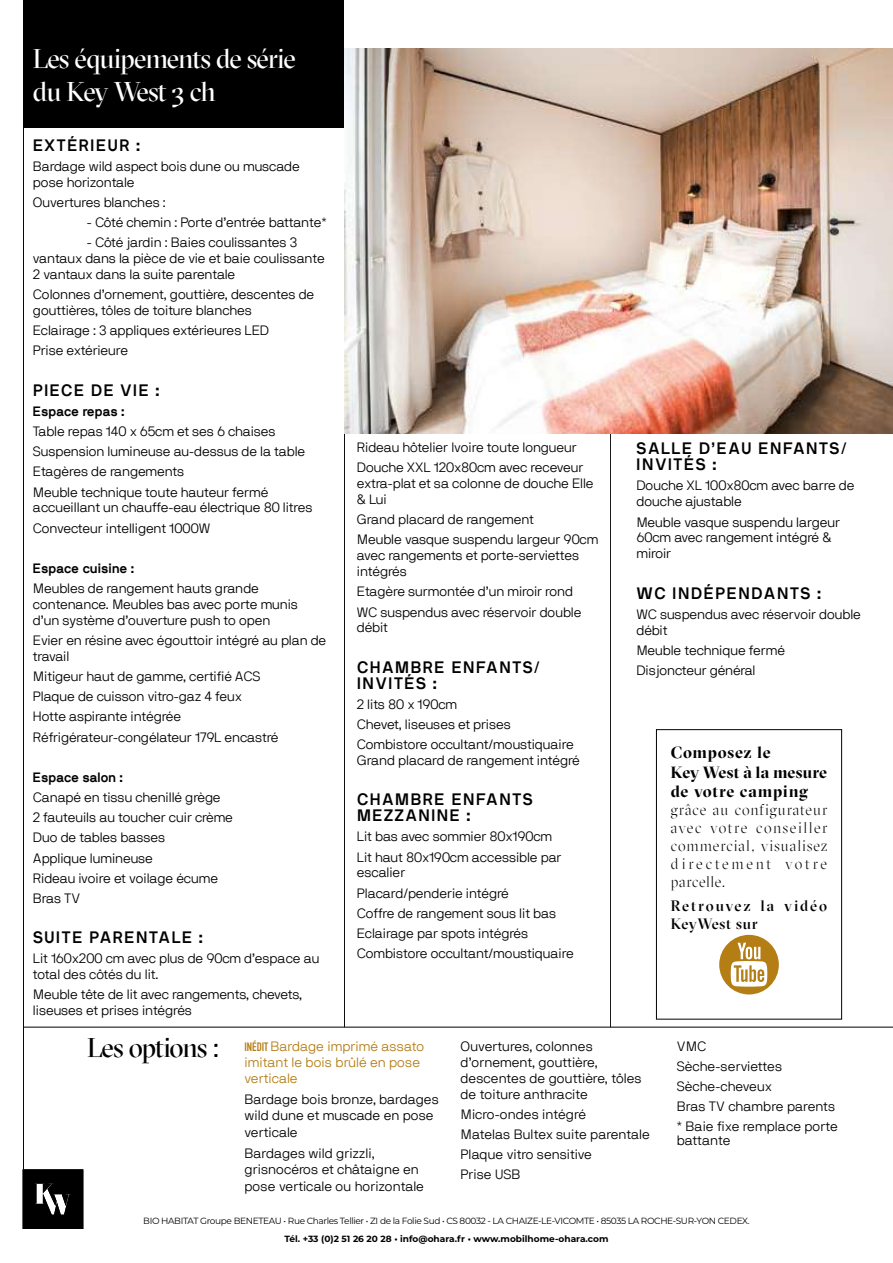
<style>
.page{position:relative;width:893px;height:1263px;background:#fff}
.page>*{position:absolute;margin:0;border:0;box-sizing:border-box;transform-origin:0 0}
.t1{font:27px/32.4px "GT Sectra Display";letter-spacing:-.035em;color:#fff}
.t2{font:27px "GT Sectra Display";letter-spacing:-.035em;color:#000}
.t3{font:700 16.5px/15.9px "NB International Pro";letter-spacing:.07em;color:#000}
.t4{font:700 16.5px/15.9px "NB International Pro";letter-spacing:.07em;color:#020202}
.t5{font:700 16.5px/19.8px "GT Sectra Display";letter-spacing:.03em;color:#000}
.t6{font:300 15px/18px "GT Sectra Display";letter-spacing:.07em;color:#000;text-align:justify}
.t7{font:500 15px/18px "GT Sectra Display";letter-spacing:.1em;color:#000}
.t8{font:300 13.5px/20.1px "NB International Pro";letter-spacing:-.01em;color:#000}
.t9{font:300 13.5px/20.1px "NB International Pro";letter-spacing:-.01em;color:#020202}
.t10{font:300 13.5px/20.1px "NB International Pro";color:#020203}
.t11{font:300 13.5px/16.2px "NB International Pro";color:#b47e15}
.t12{font:700 13.5px "NB International Pro";letter-spacing:-.01em;color:#000}
.t13{font:9px "Montserrat";letter-spacing:-.04em;color:#000}
.t14{font:700 9px "Montserrat";color:#000}
.s1{font-family:"DIN Engschrift LT Pro";font-weight:400;font-size:12px}
</style>
<div class="page">
<div style="left:23px;top:0;width:321px;height:128px;background:#000"></div>
<hr style="left:23px;top:118px;width:1px;height:1051px;background:#000">
<hr style="left:344px;top:434px;width:1px;height:593px;background:#000">
<hr style="left:610px;top:434px;width:1px;height:593px;background:#000">
<hr style="left:24px;top:1027px;width:869px;height:1px;background:#000">
<svg style="left:23px;top:1169px;width:60px;height:60px"></svg>
<img style="left:344px;top:48px;width:549px;height:386px">
<div style="left:656px;top:729px;width:186px;height:290px;border:1px solid #020203"></div>
<svg style="left:719px;top:935px;width:60px;height:59px"></svg>
<h1 class="t1" style="left:33px;top:42px;width:265px">Les équipements de série du Key West 3 ch</h1>
<p class="t4" style="left:33px;top:137px;width:109px">EXTÉRIEUR :</p>
<p class="t8" style="left:33px;top:158px;width:268px;line-height:15.9px">Bardage wild aspect bois dune ou muscade pose horizontale</p>
<p class="t8" style="left:33px;top:192px;width:134px">Ouvertures blanches :</p>
<p class="t8" style="left:87px;top:212px;width:241px">- Côté chemin : Porte d’entrée battante*</p>
<p class="t8" style="left:33px;top:235px;width:293px;line-height:15.9px;text-indent:54px">- Côté jardin : Baies coulissantes 3 vantaux dans la pièce de vie et baie coulissante<br>2 vantaux dans la suite parentale</p>
<p class="t8" style="left:33px;top:287px;width:283px;line-height:15.9px">Colonnes d’ornement, gouttière, descentes de gouttières, tôles de toiture blanches</p>
<p class="t8" style="left:33px;top:321px;width:238px">Eclairage : 3 appliques extérieures LED<br>Prise extérieure</p>
<p class="t4" style="left:33px;top:382px;width:128px">PIECE DE VIE :</p>
<p class="t12" style="left:33px;top:403px;width:93px">Espace repas :</p>
<p class="t8" style="left:33px;top:421px;width:274px">Table repas 140 x 65cm et ses 6 chaises Suspension lumineuse au-dessus de la table Etagères de rangements<br>Meuble technique toute hauteur fermé</p>
<p class="t8" style="left:33px;top:498px;width:281px">accueillant un chauffe-eau électrique 80 litres<br>Convecteur intelligent 1000W</p>
<p class="t12" style="left:33px;top:560px;width:103px">Espace cuisine :</p>
<p class="t8" style="left:33px;top:580px;width:267px;line-height:15.9px">Meubles de rangement hauts grande contenance. Meubles bas avec porte munis d’un système d’ouverture push to open</p>
<p class="t8" style="left:33px;top:632px;width:295px;line-height:15.9px">Evier en résine avec égouttoir intégré au plan de travail</p>
<p class="t8" style="left:33px;top:666px;width:247px">Mitigeur haut de gamme, certifié ACS Plaque de cuisson vitro-gaz 4 feux<br>Hotte aspirante intégrée Réfrigérateur-congélateur 179L encastré</p>
<p class="t12" style="left:33px;top:769px;width:92px">Espace salon :</p>
<p class="t8" style="left:33px;top:787px;width:202px">Canapé en tissu chenillé grège<br>2 fauteuils au toucher cuir crème<br>Duo de tables basses<br>Applique lumineuse<br>Rideau ivoire et voilage écume<br>Bras TV</p>
<p class="t4" style="left:33px;top:929px;width:172px">SUITE PARENTALE :</p>
<p class="t9" style="left:33px;top:950px;width:288px;line-height:15.9px">Lit 160x200 cm avec plus de 90cm d’espace au total des côtés du lit.</p>
<p class="t9" style="left:33px;top:986px;width:271px;line-height:15.9px">Meuble tête de lit avec rangements, chevets, liseuses et prises intégrés</p>
<p class="t9" style="left:357px;top:437px;width:228px">Rideau hôtelier Ivoire toute longueur<br>Douche XXL 120x80cm avec receveur</p>
<p class="t9" style="left:357px;top:475px;width:238px;line-height:15.9px">extra-plat et sa colonne de douche Elle &amp; Lui</p>
<p class="t9" style="left:357px;top:509px;width:243px">Grand placard de rangement<br>Meuble vasque suspendu largeur 90cm</p>
<p class="t9" style="left:357px;top:548px;width:224px;line-height:15.9px">avec rangements et porte-serviettes intégrés</p>
<p class="t9" style="left:357px;top:582px;width:226px">Etagère surmontée d’un miroir rond<br>WC suspendus avec réservoir double</p>
<p class="t9" style="left:357px;top:618px;width:33px">débit</p>
<p class="t3" style="left:357px;top:659px;width:185px">CHAMBRE ENFANTS/<br>INVITÉS :</p>
<p class="t8" style="left:357px;top:694px;width:218px">2 lits 80 x 190cm<br>Chevet, liseuses et prises<br>Combistore occultant/moustiquaire</p>
<p class="t8" style="left:357px;top:750px;width:224px">Grand placard de rangement intégré</p>
<p class="t4" style="left:357px;top:791px;width:178px">CHAMBRE ENFANTS<br>MEZZANINE :</p>
<p class="t9" style="left:357px;top:826px;width:206px">Lit bas avec sommier 80x190cm<br>Lit haut 80x190cm accessible par</p>
<p class="t9" style="left:357px;top:863px;width:218px">escalier<br>Placard/penderie intégré<br>Coffre de rangement sous lit bas<br>Eclairage par spots intégrés<br>Combistore occultant/moustiquaire</p>
<p class="t3" style="left:637px;top:440px;width:212px">SALLE D’EAU ENFANTS/<br>INVITÉS :</p>
<p class="t8" style="left:636px;top:478px;width:220px;line-height:15.9px">Douche XL 100x80cm avec barre de douche ajustable</p>
<p class="t8" style="left:636px;top:514px;width:205px;line-height:15.9px">Meuble vasque suspendu largeur<br>60cm avec rangement intégré &amp; miroir</p>
<p class="t3" style="left:637px;top:585px;width:186px">WC INDÉPENDANTS :</p>
<p class="t8" style="left:636px;top:606px;width:226px;line-height:15.9px">WC suspendus avec réservoir double débit</p>
<p class="t8" style="left:636px;top:640px;width:150px">Meuble technique fermé<br>Disjoncteur général</p>
<p class="t5" style="left:671px;top:742px;width:158px">Composez le<br>Key West à la mesure de votre camping</p>
<p class="t6" style="left:671px;top:801px;width:158px">grâce au configurateur avec votre conseiller commercial, visualisez directement votre parcelle.</p>
<p class="t7" style="left:671px;top:897px;width:158px">Retrouvez la vidéo<br>KeyWest sur</p>
<h1 class="t2" style="left:87px;top:1030px;width:133px">Les options :</h1>
<p class="t11" style="left:244px;top:1038px;width:181px"><span class="s1">INÉDIT</span> Bardage imprimé assato imitant le bois brûlé en pose verticale</p>
<p class="t10" style="left:244px;top:1091px;width:196px;line-height:16.5px">Bardage bois bronze, bardages wild dune et muscade en pose verticale</p>
<p class="t10" style="left:244px;top:1145px;width:181px;line-height:16.5px">Bardages wild grizzli, grisnocéros et châtaigne en pose verticale ou horizontale</p>
<p class="t10" style="left:461px;top:1038px;width:182px;line-height:15.9px">Ouvertures, colonnes d’ornement, gouttière, descentes de gouttière, tôles de toiture anthracite</p>
<p class="t10" style="left:461px;top:1104px;width:191px">Micro-ondes intégré<br>Matelas Bultex suite parentale<br>Plaque vitro sensitive<br>Prise USB</p>
<p class="t10" style="left:677px;top:1036px;width:163px">VMC<br>Sèche-serviettes<br>Sèche-cheveux<br>Bras TV chambre parents * Baie fixe remplace porte</p>
<p class="t10" style="left:677px;top:1130px;width:55px">battante</p>
<p class="t13" style="left:143px;top:1214px;width:608px">BIO HABITAT Groupe BENETEAU • Rue Charles Tellier • ZI de la Folie Sud • CS 80032 - LA CHAIZE-LE-VICOMTE • 85035 LA ROCHE-SUR-YON CEDEX.</p>
<p class="t14" style="left:284px;top:1232px;width:326px">Tél. +33 (0)2 51 26 20 28 • info@ohara.fr • www.mobilhome-ohara.com</p>
</div>
